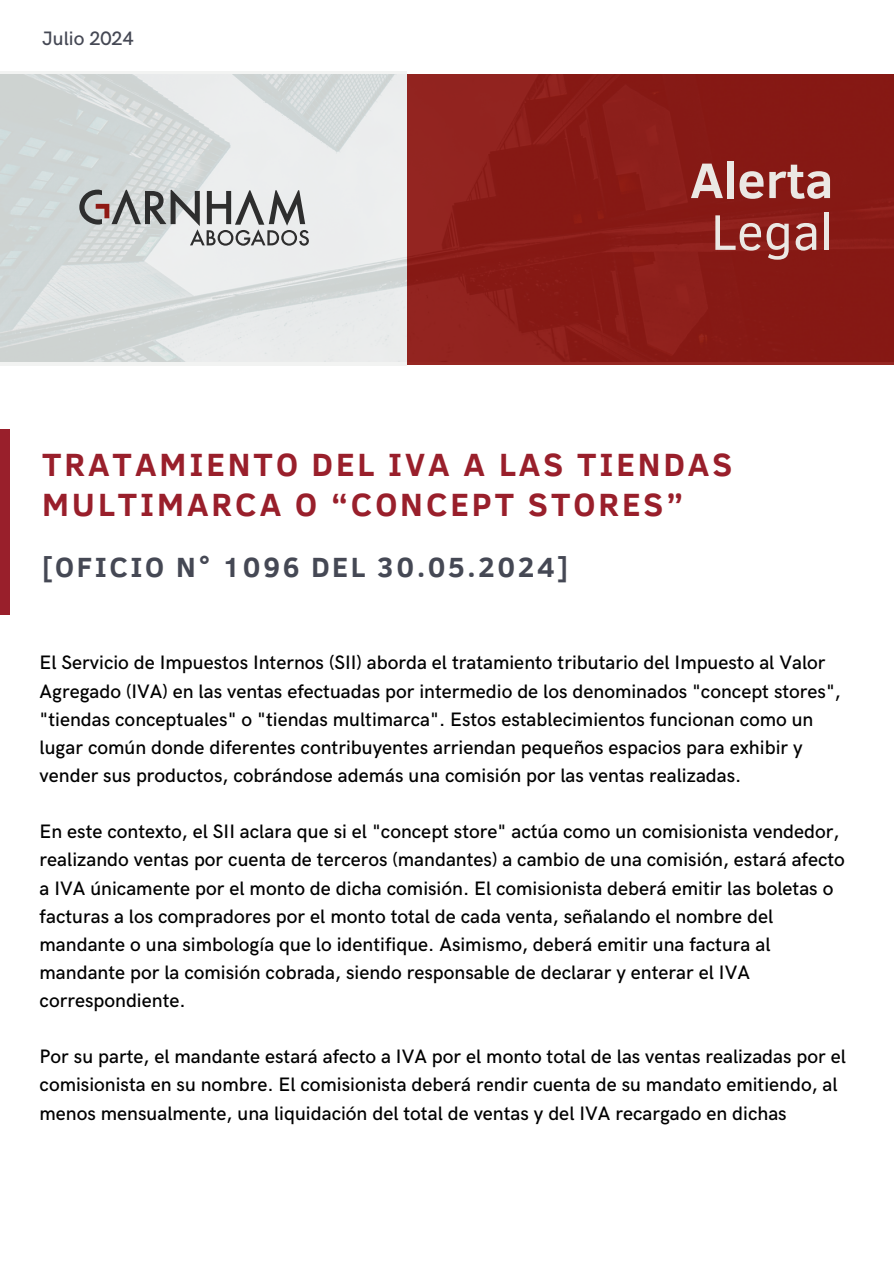
<style>
.page{position:relative;width:894px;height:1264px;background:#fff}
.page>*{position:absolute;margin:0;border:0;box-sizing:border-box;transform-origin:0 0}
.t1{font:700 51px/51.8px "Clear Sans";color:#ebe8e4;text-align:center}
.t2{font:700 33px/40.5px "Clear Sans";letter-spacing:.09em;color:#991f2b}
.t3{font:700 28.5px "Clear Sans";letter-spacing:.09em;color:#454854}
.t4{font:500 19.5px/28.2px "HK Grotesk";color:#000}
.t5{font:500 19.5px "HK Grotesk";color:#454854}
.s1{font-weight:400}
</style>
<div class="page">
<div style="left:407px;top:74px;width:486px;height:291px;background:linear-gradient(to right,#8f201c,#851713)"></div>
<svg style="left:0;top:71px;width:407px;height:294px;background:#dde1e1"></svg>
<div style="left:0;top:429px;width:10px;height:186px;background:#991f2b"></div>
<svg style="left:79px;top:189px;width:230px;height:57px;background:#b2b3b3"></svg>
<p class="t5" style="left:42px;top:28px;width:93px">Julio 2024</p>
<p class="t1" style="left:690px;top:152px;width:145px">Alerta<br><span class="s1">Legal</span></p>
<p class="t2" style="left:42px;top:442px;width:691px">TRATAMIENTO DEL IVA A LAS TIENDAS<br>MULTIMARCA O “CONCEPT STORES”</p>
<p class="t3" style="left:42px;top:546px;width:527px">[OFICIO N° 1096 DEL 30.05.2024]</p>
<h1 class="t4" style="left:40px;top:649px;width:802px">El Servicio de Impuestos Internos (SII) aborda el tratamiento tributario del Impuesto al Valor Agregado (IVA) en las ventas efectuadas por intermedio de los denominados "concept stores", "tiendas conceptuales" o "tiendas multimarca". Estos establecimientos funcionan como un lugar común donde diferentes contribuyentes arriendan pequeños espacios para exhibir y vender sus productos, cobrándose además una comisión por las ventas realizadas.</h1>
<h3 class="t4" style="left:40px;top:818px;width:806px">En este contexto, el SII aclara que si el "concept store" actúa como un comisionista vendedor, realizando ventas por cuenta de terceros (mandantes) a cambio de una comisión, estará afecto a IVA únicamente por el monto de dicha comisión. El comisionista deberá emitir las boletas o facturas a los compradores por el monto total de cada venta, señalando el nombre del mandante o una simbología que lo identifique. Asimismo, deberá emitir una factura al mandante por la comisión cobrada, siendo responsable de declarar y enterar el IVA correspondiente.</h3>
<p class="t4" style="left:40px;top:1043px;width:807px">Por su parte, el mandante estará afecto a IVA por el monto total de las ventas realizadas por el comisionista en su nombre. El comisionista deberá rendir cuenta de su mandato emitiendo, al menos mensualmente, una liquidación del total de ventas y del IVA recargado en dichas</p>
</div>
